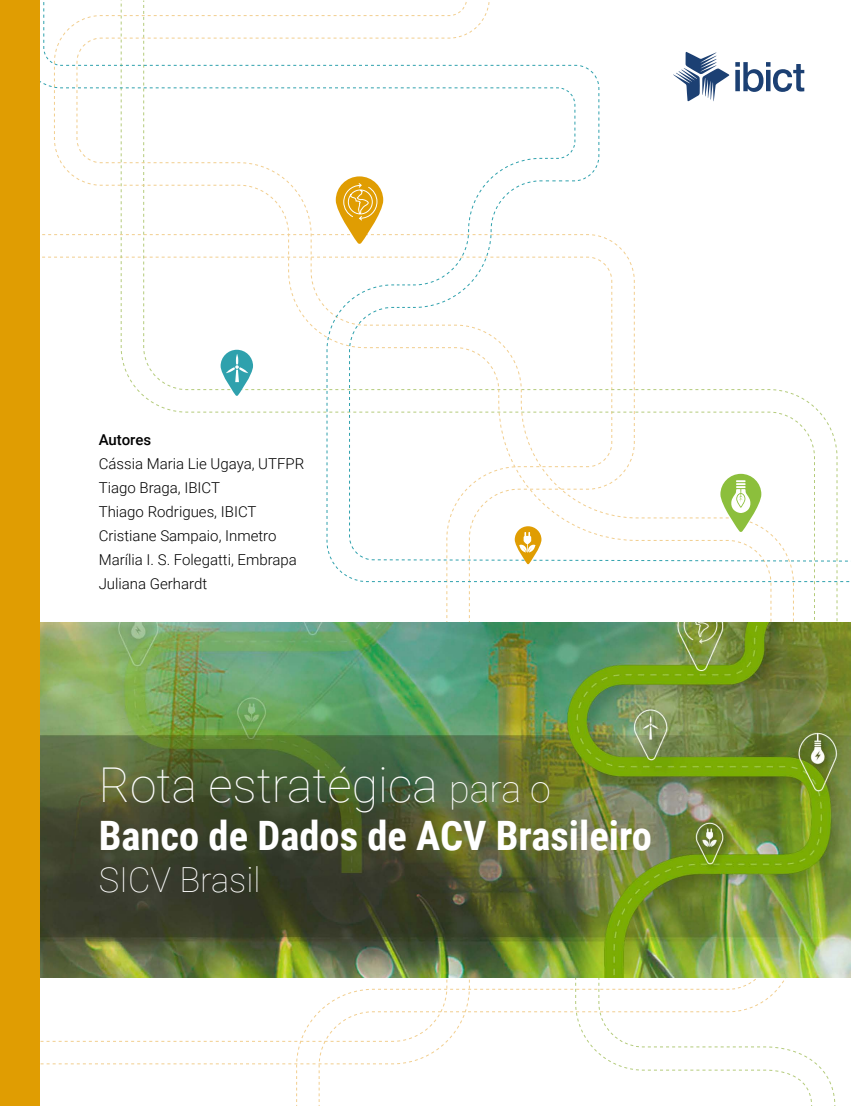
<style>
.page{position:relative;width:851px;height:1106px;background:#fff}
.page>*{position:absolute;margin:0;border:0;box-sizing:border-box;transform-origin:0 0}
.t1{font:100 48px "Roboto";color:#fff}
.t2{font:700 40.5px "Roboto Condensed";color:#fff}
.t3{font:100 34.5px "Roboto";color:#fff}
.t4{font:300 15px/24px "Roboto";color:#000}
.t5{font:500 15px "Roboto";letter-spacing:-.005em;color:#000}
.s1{font-size:37.5px}
</style>
<div class="page">
<img style="left:39px;top:0;width:811px;height:1106px">
<div style="left:0;top:0;width:39px;height:1106px;background:#e09d02"></div>
<p class="t5" style="left:99px;top:429px;width:54px">Autores</p>
<p class="t4" style="left:99px;top:451px;width:207px">Cássia Maria Lie Ugaya, UTFPR<br>Tiago Braga, IBICT<br>Thiago Rodrigues, IBICT<br>Cristiane Sampaio, Inmetro<br>Marília I. S. Folegatti, Embrapa<br>Juliana Gerhardt</p>
<h1 class="t1" style="left:99px;top:751px;width:453px">Rota estratégica <span class="s1">para o</span></h1>
<h2 class="t2" style="left:99px;top:807px;width:554px">Banco de Dados de ACV Brasileiro</h2>
<h3 class="t3" style="left:99px;top:855px;width:163px">SICV Brasil</h3>
</div>
